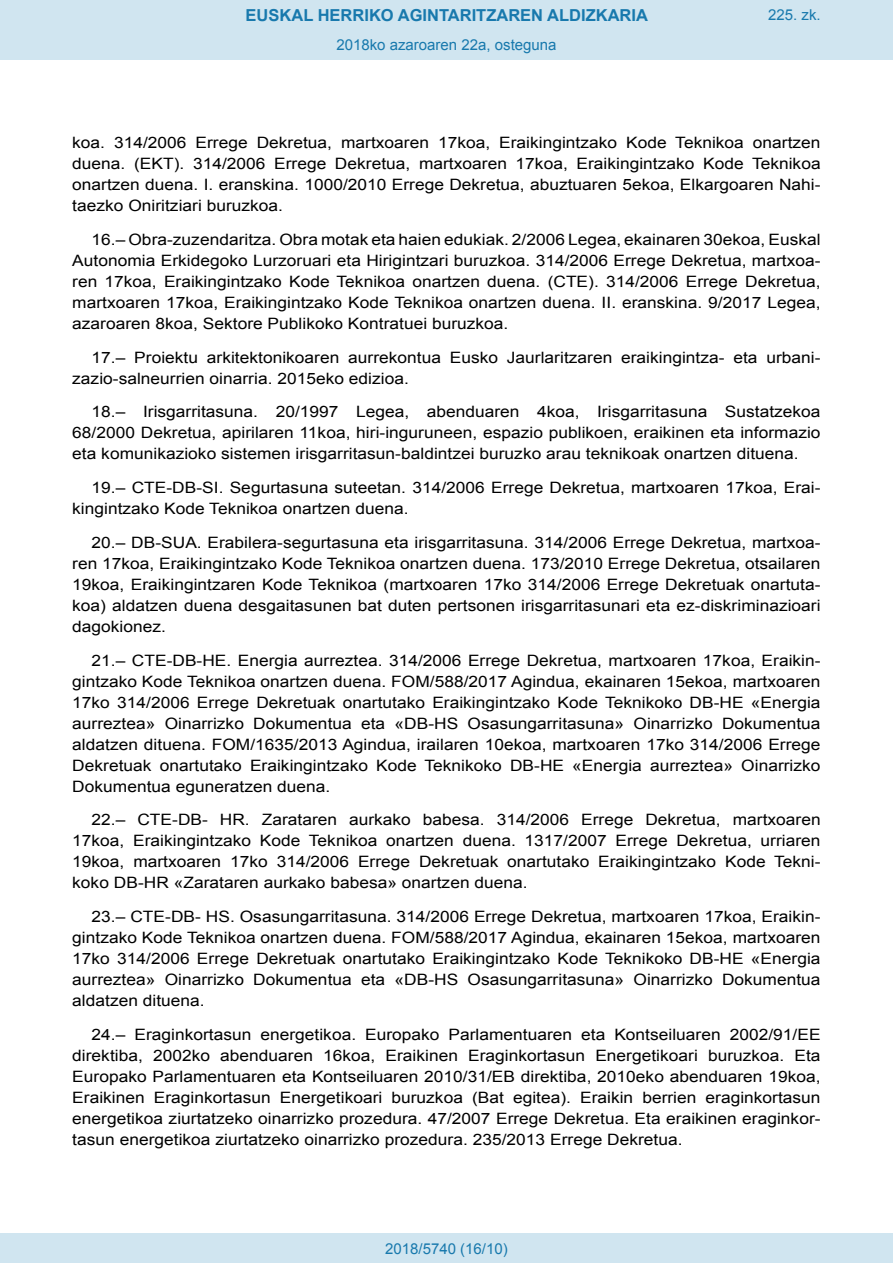
<style>
.page{position:relative;width:893px;height:1263px;background:#fff}
.page>*{position:absolute;margin:0;border:0;box-sizing:border-box;transform-origin:0 0}
.t1{font:700 16.5px "Arial";color:#1879ad}
.BOPVDetalle{font:15.6px/21px "Arial";color:#000;text-align:justify;scale:1.11 1}
.Paginacion_Centro{font:15px "Arial";color:#1879ad}
</style>
<div class="page">
<div style="left:0;top:0;width:893px;height:60px;background:#d0e5f0"></div>
<div style="left:0;top:1233px;width:893px;height:30px;background:#d0e5f0"></div>
<p class="t1" style="left:246px;top:4px;width:404px">EUSKAL HERRIKO AGINTARITZAREN ALDIZKARIA</p>
<p class="Paginacion_Centro" style="left:336px;top:35px;width:222px">2018ko azaroaren 22a, osteguna</p>
<p class="Paginacion_Centro" style="left:768px;top:5px;width:54px">225. zk.</p>
<p class="BOPVDetalle" style="left:72px;top:132px;width:676px">koa. 314/2006 Errege Dekretua, martxoaren 17koa, Eraikingintzako Kode Teknikoa onartzen duena. (EKT). 314/2006 Errege Dekretua, martxoaren 17koa, Eraikingintzako Kode Teknikoa onartzen duena. I. eranskina. 1000/2010 Errege Dekretua, abuztuaren 5ekoa, Elkargoaren Nahi&shy;taezko Oniritziari buruzkoa.</p>
<p class="BOPVDetalle" style="left:72px;top:229px;width:676px;text-indent:19px">16.– Obra-zuzendaritza. Obra motak eta haien edukiak. 2/2006 Legea, ekainaren 30ekoa, Euskal Autonomia Erkidegoko Lurzoruari eta Hirigintzari buruzkoa. 314/2006 Errege Dekretua, martxoa&shy;ren 17koa, Eraikingintzako Kode Teknikoa onartzen duena. (CTE). 314/2006 Errege Dekretua, martxoaren 17koa, Eraikingintzako Kode Teknikoa onartzen duena. II. eranskina. 9/2017 Legea, azaroaren 8koa, Sektore Publikoko Kontratuei buruzkoa.</p>
<p class="BOPVDetalle" style="left:72px;top:347px;width:676px;text-indent:19px">17.– Proiektu arkitektonikoaren aurrekontua Eusko Jaurlaritzaren eraikingintza- eta urbani&shy;zazio-salneurrien oinarria. 2015eko edizioa.</p>
<p class="BOPVDetalle" style="left:72px;top:402px;width:676px;text-indent:19px">18.– Irisgarritasuna. 20/1997 Legea, abenduaren 4koa, Irisgarritasuna Sustatzekoa 68/2000 Dekretua, apirilaren 11koa, hiri-inguruneen, espazio publikoen, eraikinen eta informazio eta komunikazioko sistemen irisgarritasun-baldintzei buruzko arau teknikoak onartzen dituena.</p>
<p class="BOPVDetalle" style="left:72px;top:477px;width:676px;text-indent:19px">19.– CTE-DB-SI. Segurtasuna suteetan. 314/2006 Errege Dekretua, martxoaren 17koa, Erai&shy;kingintzako Kode Teknikoa onartzen duena.</p>
<p class="BOPVDetalle" style="left:72px;top:532px;width:676px;text-indent:19px">20.– DB-SUA. Erabilera-segurtasuna eta irisgarritasuna. 314/2006 Errege Dekretua, martxoa&shy;ren 17koa, Eraikingintzako Kode Teknikoa onartzen duena. 173/2010 Errege Dekretua, otsailaren 19koa, Eraikingintzaren Kode Teknikoa (martxoaren 17ko 314/2006 Errege Dekretuak onartuta&shy;koa) aldatzen duena desgaitasunen bat duten pertsonen irisgarritasunari eta ez-diskriminazioari dagokionez.</p>
<p class="BOPVDetalle" style="left:72px;top:650px;width:676px;text-indent:19px">21.– CTE-DB-HE. Energia aurreztea. 314/2006 Errege Dekretua, martxoaren 17koa, Eraikin&shy;gintzako Kode Teknikoa onartzen duena. FOM/588/2017 Agindua, ekainaren 15ekoa, martxoaren 17ko 314/2006 Errege Dekretuak onartutako Eraikingintzako Kode Teknikoko DB-HE «Energia aurreztea» Oinarrizko Dokumentua eta «DB-HS Osasungarritasuna» Oinarrizko Dokumentua aldatzen dituena. FOM/1635/2013 Agindua, irailaren 10ekoa, martxoaren 17ko 314/2006 Errege Dekretuak onartutako Eraikingintzako Kode Teknikoko DB-HE «Energia aurreztea» Oinarrizko Dokumentua eguneratzen duena.</p>
<p class="BOPVDetalle" style="left:72px;top:810px;width:676px;text-indent:19px">22.– CTE-DB- HR. Zarataren aurkako babesa. 314/2006 Errege Dekretua, martxoaren 17koa, Eraikingintzako Kode Teknikoa onartzen duena. 1317/2007 Errege Dekretua, urriaren 19koa, martxoaren 17ko 314/2006 Errege Dekretuak onartutako Eraikingintzako Kode Tekni&shy;koko DB-HR «Zarataren aurkako babesa» onartzen duena.</p>
<p class="BOPVDetalle" style="left:72px;top:906px;width:676px;text-indent:19px">23.– CTE-DB- HS. Osasungarritasuna. 314/2006 Errege Dekretua, martxoaren 17koa, Eraikin&shy;gintzako Kode Teknikoa onartzen duena. FOM/588/2017 Agindua, ekainaren 15ekoa, martxoaren 17ko 314/2006 Errege Dekretuak onartutako Eraikingintzako Kode Teknikoko DB-HE «Energia aurreztea» Oinarrizko Dokumentua eta «DB-HS Osasungarritasuna» Oinarrizko Dokumentua aldatzen dituena.</p>
<p class="BOPVDetalle" style="left:72px;top:1024px;width:676px;text-indent:19px">24.– Eraginkortasun energetikoa. Europako Parlamentuaren eta Kontseiluaren 2002/91/EE direktiba, 2002ko abenduaren 16koa, Eraikinen Eraginkortasun Energetikoari buruzkoa. Eta Europako Parlamentuaren eta Kontseiluaren 2010/31/EB direktiba, 2010eko abenduaren 19koa, Eraikinen Eraginkortasun Energetikoari buruzkoa (Bat egitea). Eraikin berrien eraginkortasun energetikoa ziurtatzeko oinarrizko prozedura. 47/2007 Errege Dekretua. Eta eraikinen eraginkor&shy;tasun energetikoa ziurtatzeko oinarrizko prozedura. 235/2013 Errege Dekretua.</p>
<p class="Paginacion_Centro" style="left:385px;top:1238px;width:124px">2018/5740 (16/10)</p>
</div>
